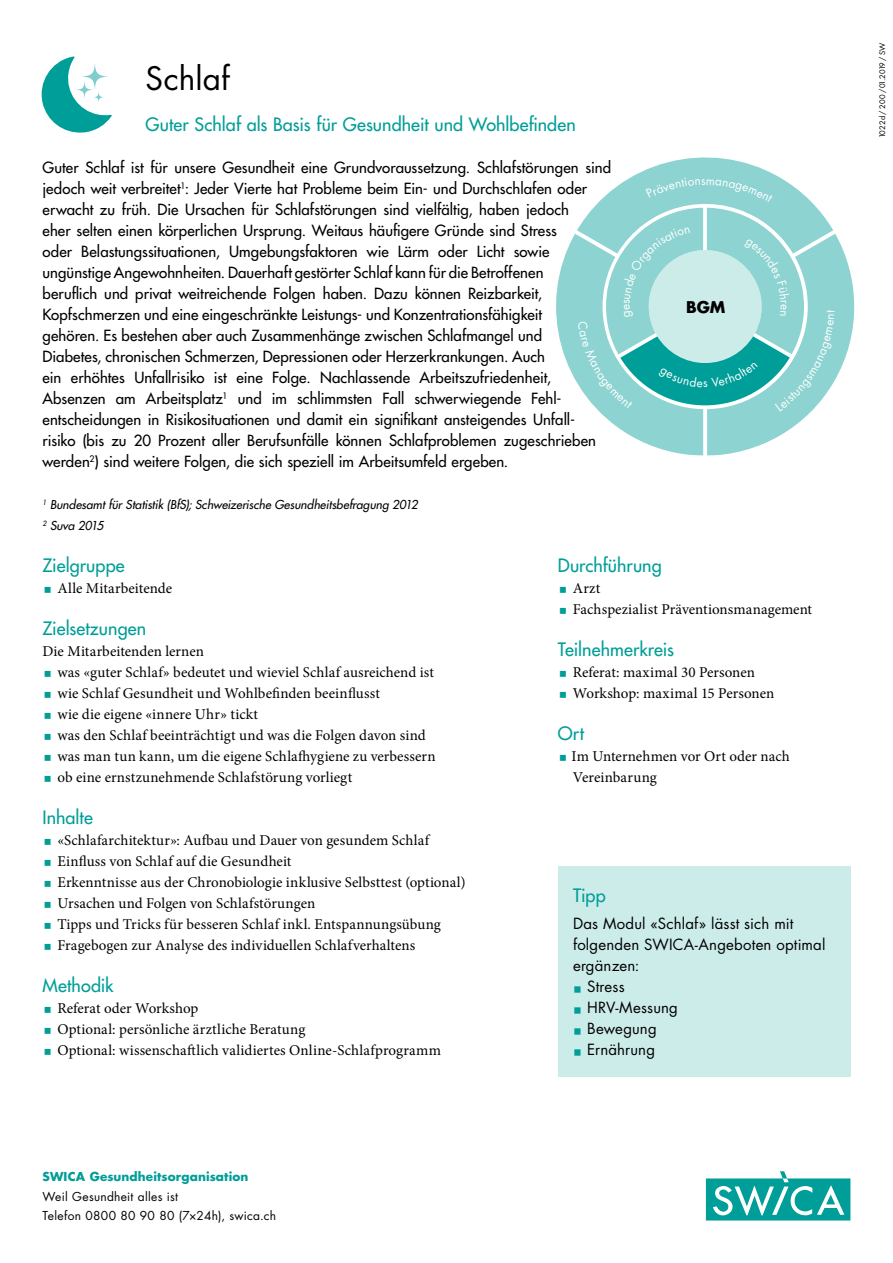
<style>
.page{position:relative;width:893px;height:1263px;background:#fff}
.page>*{position:absolute;margin:0;border:0;box-sizing:border-box;transform-origin:0 0}
.t1{font:31.5px "Futura Std";letter-spacing:.005em;color:#000}
.t2{font:500 18px "Futura Std";letter-spacing:.005em;color:#009e98}
.t3{font:700 15.75px "Futura Std";color:#000}
.t4{font:500 15px/21px "Futura Std";letter-spacing:.005em;color:#000}
.t5{font:15px/21px "Minion Pro";letter-spacing:.005em;color:#000}
.t6{font:15px/21px "Futura Std";letter-spacing:.01em;color:#000}
.t7{font:italic 500 12px/21px "Futura Std";color:#000}
.t8{font:12px/19.8px "Futura Std";letter-spacing:.02em;color:#000}
.t9{font:700 12px "Futura Std";letter-spacing:.01em;color:#009e98}
.t10{font:7.5px "Futura Std";letter-spacing:.02em;color:#000}
.s1{font-family:"Minion Pro";font-size:21.75px;color:#009e98}
</style>
<div class="page">
<svg style="left:706px;top:1171px;width:144px;height:49px"></svg>
<svg style="left:41px;top:57px;width:71px;height:76px"></svg>
<div style="left:558px;top:866px;width:292px;height:210px;background:#ccecea"></div>
<svg style="left:556px;top:157px;width:299px;height:299px"></svg>
<h1 class="t1" style="left:146px;top:58px;width:86px">Schlaf</h1>
<p class="t2" style="left:146px;top:113px;width:432px">Guter Schlaf als Basis für Gesundheit und Wohlbefinden</p>
<p class="t4" style="left:43px;top:157px;width:570px">Guter Schlaf ist für unsere Gesundheit eine Grundvoraussetzung. Schlafstörungen sind jedoch weit verbreitet<sup>1</sup>: Jeder Vierte hat Probleme beim Ein- und Durchschlafen oder erwacht zu früh. Die Ursachen für Schlafstörungen sind vielfältig, haben jedoch<br>eher selten einen körperlichen Ursprung. Weitaus häufigere Gründe sind Stress<br>oder Belastungssituationen, Umgebungsfaktoren wie Lärm oder Licht sowie ungünstige Angewohnheiten. Dauerhaft gestörter Schlaf kann für die Betroffenen<br>beruflich und privat weitreichende Folgen haben. Dazu können Reizbarkeit, Kopfschmerzen und eine eingeschränkte Leistungs- und Konzentrationsfähigkeit<br>gehören. Es bestehen aber auch Zusammenhänge zwischen Schlafmangel und<br>Diabetes, chronischen Schmerzen, Depressionen oder Herzerkrankungen. Auch<br>ein erhöhtes Unfallrisiko ist eine Folge. Nachlassende Arbeitszufriedenheit, Absenzen am Arbeitsplatz<sup>1</sup> und im schlimmsten Fall schwerwiegende Fehl&shy;entscheidungen in Risikosituationen und damit ein signifikant ansteigendes Unfall-<br>risiko (bis zu 20 Prozent aller Berufsunfälle können Schlafproblemen zugeschrieben werden<sup>2</sup>) sind weitere Folgen, die sich speziell im Arbeitsumfeld ergeben.</p>
<p class="t7" style="left:43px;top:495px;width:377px"><sup>1</sup> Bundesamt für Statistik (BfS); Schweizerische Gesundheitsbefragung 2012<br><sup>2</sup> Suva 2015</p>
<p class="t2" style="left:43px;top:554px;width:84px">Zielgruppe</p>
<p class="t5" style="left:57px;top:578px;width:116px">Alle Mitarbeitende</p>
<p class="t2" style="left:43px;top:617px;width:105px">Zielsetzungen</p>
<p class="t5" style="left:57px;top:641px;width:380px;text-indent:-15px">Die Mitarbeitenden lernen<br>was «guter Schlaf» bedeutet und wieviel Schlaf ausreichend ist wie Schlaf Gesundheit und Wohlbefinden beeinflusst<br>wie die eigene «innere Uhr» tickt<br>was den Schlaf beeinträchtigt und was die Folgen davon sind was man tun kann, um die eigene Schlafhygiene zu verbessern ob eine ernstzunehmende Schlafstörung vorliegt</p>
<p class="t2" style="left:43px;top:806px;width:52px">Inhalte</p>
<p class="t5" style="left:57px;top:830px;width:410px">«Schlafarchitektur»: Aufbau und Dauer von gesundem Schlaf Einfluss von Schlaf auf die Gesundheit<br>Erkenntnisse aus der Chronobiologie inklusive Selbsttest (optional)<br>Ursachen und Folgen von Schlafstörungen<br>Tipps und Tricks für besseren Schlaf inkl. Entspannungsübung Fragebogen zur Analyse des individuellen Schlafverhaltens</p>
<p class="t2" style="left:43px;top:974px;width:72px">Methodik</p>
<p class="t5" style="left:57px;top:998px;width:385px">Referat oder Workshop<br>Optional: persönliche ärztliche Beratung<br>Optional: wissenschaftlich validiertes Online-Schlafprogramm</p>
<p class="t3" style="left:686px;top:297px;width:41px">BGM</p>
<p class="t2" style="left:558px;top:554px;width:105px">Durchführung</p>
<p class="t5" style="left:573px;top:578px;width:241px">Arzt<br>Fachspezialist Präventionsmanagement</p>
<p class="t2" style="left:558px;top:638px;width:118px">Teilnehmerkreis</p>
<p class="t5" style="left:573px;top:662px;width:203px">Referat: maximal 30 Personen<br>Workshop: maximal 15 Personen</p>
<p class="t2" style="left:558px;top:722px;width:28px">Ort</p>
<p class="t5" style="left:571px;top:746px;width:220px">Im Unternehmen vor Ort oder nach<br>Vereinbarung</p>
<p class="t2" style="left:573px;top:884px;width:34px">Tipp</p>
<p class="t6" style="left:573px;top:913px;width:254px">Das Modul «Schlaf» lässt sich mit folgenden SWICA-Angeboten optimal ergänzen:</p>
<p class="t6" style="left:573px;top:976px;width:53px"><span class="s1">■</span> Stress</p>
<p class="t6" style="left:573px;top:997px;width:106px"><span class="s1">■</span> HRV-Messung</p>
<p class="t6" style="left:573px;top:1018px;width:85px"><span class="s1">■</span> Bewegung</p>
<p class="t6" style="left:573px;top:1039px;width:84px"><span class="s1">■</span> Ernährung</p>
<p class="t9" style="left:43px;top:1168px;width:207px">SWICA Gesundheitsorganisation</p>
<p class="t8" style="left:43px;top:1186px;width:235px">Weil Gesundheit alles ist<br>Telefon 0800 80 90 80 (7×24h), swica.ch</p>
<p class="t10" style="left:878px;top:138px;width:97px;rotate:-90deg">1022d / 200 /01.2019 / SW</p>
</div>
